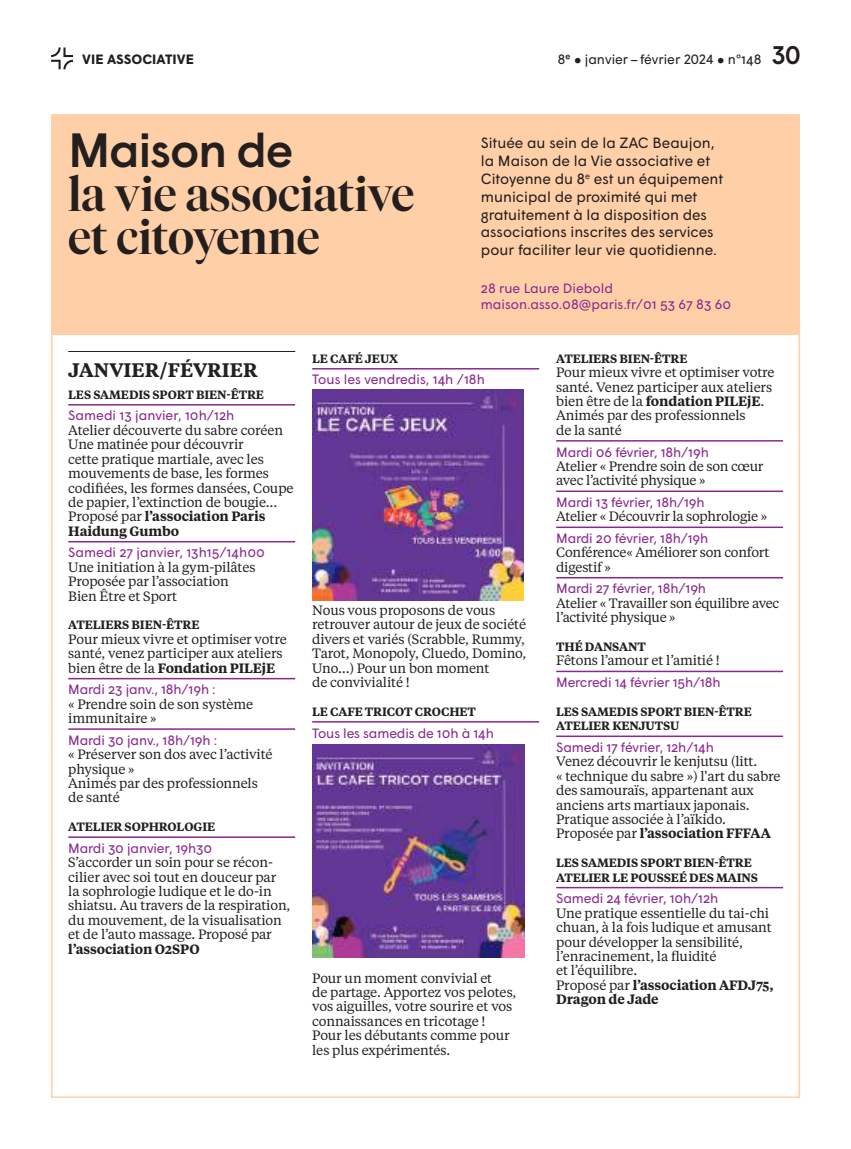
<style>
.page{position:relative;width:851px;height:1149px;background:#fff}
.page>*{position:absolute;margin:0;border:0;box-sizing:border-box;transform-origin:0 0}
.t1{font:500 48px "Wigrum";letter-spacing:-.03em;color:#241f1f}
.t2{font:500 46.5px/43.5px "Tiempos Fine";color:#241f1f}
.t3{font:600 19.5px "Tiempos Text";color:#241f1f}
.t4{font:14.85px/17.9px "Wigrum";color:#241f1f}
.t5{font:13.5px/14.4px "Tiempos Text";letter-spacing:-.01em;color:#241f1f}
.t6{font:13.5px/16.2px "Wigrum";letter-spacing:-.01em;color:#8a288f}
.t7{font:13.5px "Wigrum";color:#241f1f}
.t8{font:600 13.5px "Tiempos Text";letter-spacing:-.01em;color:#241f1f}
.t9{font:700 13.5px "Wigrum";color:#241f1f}
.t10{font:600 12px/14.4px "Tiempos Text";letter-spacing:-.01em;color:#241f1f}
.s1{font-weight:500;font-size:25.5px}
.s2{font-weight:600}
</style>
<div class="page">
<svg style="left:51px;top:47px;width:22px;height:22px"></svg>
<div style="left:51px;top:114px;width:404px;height:221px;background:#ffd0a8"></div>
<hr style="left:68px;top:351px;width:227px;height:1px;background:#241f1f">
<hr style="left:68px;top:404px;width:227px;height:1px;background:#8a288f">
<hr style="left:68px;top:541px;width:227px;height:1px;background:#8a288f">
<hr style="left:68px;top:677px;width:227px;height:2px;background:#8a288f">
<hr style="left:68px;top:728px;width:227px;height:1px;background:#8a288f">
<hr style="left:68px;top:836px;width:227px;height:1px;background:#8a288f">
<hr style="left:312px;top:368px;width:227px;height:1px;background:#8a288f">
<hr style="left:312px;top:721px;width:227px;height:1px;background:#8a288f">
<img style="left:312px;top:389px;width:211px;height:211px">
<img style="left:312px;top:744px;width:212px;height:213px">
<hr style="left:556px;top:440px;width:227px;height:1px;background:#8a288f">
<hr style="left:556px;top:490px;width:227px;height:2px;background:#8a288f">
<hr style="left:556px;top:526px;width:227px;height:2px;background:#8a288f">
<hr style="left:556px;top:577px;width:227px;height:1px;background:#8a288f">
<hr style="left:556px;top:670px;width:227px;height:2px;background:#8a288f">
<hr style="left:556px;top:735px;width:227px;height:1px;background:#8a288f">
<hr style="left:556px;top:886px;width:227px;height:2px;background:#8a288f">
<div style="left:434px;top:114px;width:366px;height:221px;background:#ffd0a8"></div>
<p class="t9" style="left:82px;top:49px;width:113px">VIE ASSOCIATIVE</p>
<p class="t7" style="left:557px;top:49px;width:244px">8e ● janvier – février 2024 ● n°148 <span class="s1">30</span></p>
<h1 class="t1" style="left:68px;top:114px;width:227px">Maison de</h1>
<h2 class="t2" style="left:68px;top:172px;width:347px">la vie associative et citoyenne</h2>
<p class="t4" style="left:480px;top:133px;width:244px">Située au sein de la ZAC Beaujon, la Maison de la Vie associative et Citoyenne du 8<sup>e</sup> est un équipement municipal de proximité qui met gratuitement à la disposition des associations inscrites des services pour faciliter leur vie quotidienne.</p>
<p class="t6" style="left:480px;top:278px;width:252px">28 rue Laure Diebold maison.asso.08@paris.fr/01 53 67 83 60</p>
<h3 class="t3" style="left:68px;top:356px;width:191px">JANVIER/FÉVRIER</h3>
<p class="t10" style="left:68px;top:386px;width:197px">LES SAMEDIS SPORT BIEN-ÊTRE</p>
<p class="t6" style="left:68px;top:406px;width:168px">Samedi 13 janvier, 10h/12h</p>
<p class="t5" style="left:68px;top:422px;width:227px">Atelier découverte du sabre coréen<br>Une matinée pour découvrir<br>cette pratique martiale, avec les mouvements de base, les formes codifiées, les formes dansées, Coupe de papier, l’extinction de bougie…<br>Proposé par <span class="s2">l’association Paris<br>Haidung Gumbo</span></p>
<p class="t6" style="left:68px;top:543px;width:198px">Samedi 27 janvier, 13h15/14h00</p>
<p class="t5" style="left:68px;top:559px;width:189px">Une initiation à la gym-pilâtes<br>Proposée par l’association<br>Bien Être et Sport</p>
<p class="t10" style="left:68px;top:617px;width:133px">ATELIERS BIEN-ÊTRE</p>
<p class="t5" style="left:68px;top:631px;width:220px">Pour mieux vivre et optimiser votre santé, venez participer aux ateliers bien être de la <span class="s2">Fondation PILEjE</span></p>
<p class="t6" style="left:68px;top:680px;width:149px">Mardi 23 janv., 18h/19h :</p>
<p class="t5" style="left:68px;top:696px;width:186px">« Prendre soin de son système immunitaire »</p>
<p class="t6" style="left:68px;top:730px;width:150px">Mardi 30 janv., 18h/19h :</p>
<p class="t5" style="left:68px;top:746px;width:206px">« Préserver son dos avec l’activité physique »<br>Animés par des professionnels de santé</p>
<p class="t10" style="left:68px;top:818px;width:149px">ATELIER SOPHROLOGIE</p>
<p class="t6" style="left:68px;top:838px;width:145px">Mardi 30 janvier, 19h30</p>
<p class="t5" style="left:68px;top:854px;width:224px">S’accorder un soin pour se récon&shy;cilier avec soi tout en douceur par la sophrologie ludique et le do-in shiatsu. Au travers de la respiration, du mouvement, de la visualisation et de l’auto massage. Proposé par</p>
<p class="t8" style="left:68px;top:939px;width:133px">l’association O2SPO</p>
<p class="t10" style="left:312px;top:350px;width:87px">LE CAFÉ JEUX</p>
<p class="t6" style="left:312px;top:370px;width:174px">Tous les vendredis, 14h /18h</p>
<p class="t5" style="left:312px;top:602px;width:215px">Nous vous proposons de vous retrouver autour de jeux de société divers et variés (Scrabble, Rummy,<br>Tarot, Monopoly, Cluedo, Domino,<br>Uno…) Pour un bon moment<br>de convivialité !</p>
<p class="t10" style="left:312px;top:703px;width:165px">LE CAFE TRICOT CROCHET</p>
<p class="t6" style="left:312px;top:723px;width:183px">Tous les samedis de 10h à 14h</p>
<p class="t5" style="left:312px;top:969px;width:206px">Pour un moment convivial et<br>de partage. Apportez vos pelotes, vos aiguilles, votre sourire et vos connaissances en tricotage !<br>Pour les débutants comme pour les plus expérimentés.</p>
<p class="t10" style="left:556px;top:350px;width:133px">ATELIERS BIEN-ÊTRE</p>
<p class="t5" style="left:556px;top:364px;width:220px">Pour mieux vivre et optimiser votre santé. Venez participer aux ateliers bien être de la <span class="s2">fondation PILEjE</span>.<br>Animés par des professionnels<br>de la santé</p>
<p class="t6" style="left:556px;top:442px;width:154px">Mardi 06 février, 18h/19h</p>
<p class="t5" style="left:556px;top:458px;width:209px">Atelier « Prendre soin de son cœur avec l’activité physique »</p>
<p class="t6" style="left:556px;top:493px;width:150px">Mardi 13 février, 18h/19h</p>
<p class="t5" style="left:556px;top:508px;width:212px">Atelier « Découvrir la sophrologie »</p>
<p class="t6" style="left:556px;top:529px;width:154px">Mardi 20 février, 18h/19h</p>
<p class="t5" style="left:556px;top:544px;width:215px">Conférence« Améliorer son confort digestif »</p>
<p class="t6" style="left:556px;top:579px;width:151px">Mardi 27 février, 18h/19h</p>
<p class="t5" style="left:556px;top:595px;width:225px">Atelier « Travailler son équilibre avec l’activité physique »</p>
<p class="t10" style="left:556px;top:638px;width:91px">THÉ DANSANT</p>
<p class="t5" style="left:556px;top:652px;width:165px">Fêtons l’amour et l’amitié !</p>
<p class="t6" style="left:556px;top:673px;width:166px">Mercredi 14 février 15h/18h</p>
<p class="t10" style="left:556px;top:703px;width:197px">LES SAMEDIS SPORT BIEN-ÊTRE<br>ATELIER KENJUTSU</p>
<p class="t6" style="left:556px;top:737px;width:159px">Samedi 17 février, 12h/14h</p>
<p class="t5" style="left:556px;top:753px;width:226px">Venez découvrir le kenjutsu (litt.<br>« technique du sabre ») l'art du sabre des samouraïs, appartenant aux anciens arts martiaux japonais.<br>Pratique associée à l’aïkido.<br>Proposée par <span class="s2">l’association FFFAA</span></p>
<p class="t10" style="left:556px;top:854px;width:203px">LES SAMEDIS SPORT BIEN-ÊTRE<br>ATELIER LE POUSSEÉ DES MAINS</p>
<p class="t6" style="left:556px;top:889px;width:164px">Samedi 24 février, 10h/12h</p>
<p class="t5" style="left:556px;top:904px;width:219px">Une pratique essentielle du tai-chi chuan, à la fois ludique et amusant pour développer la sensibilité, l’enracinement, la fluidité<br>et l’équilibre.<br>Proposé par <span class="s2">l’association AFDJ75,<br>Dragon de Jade</span></p>
</div>
